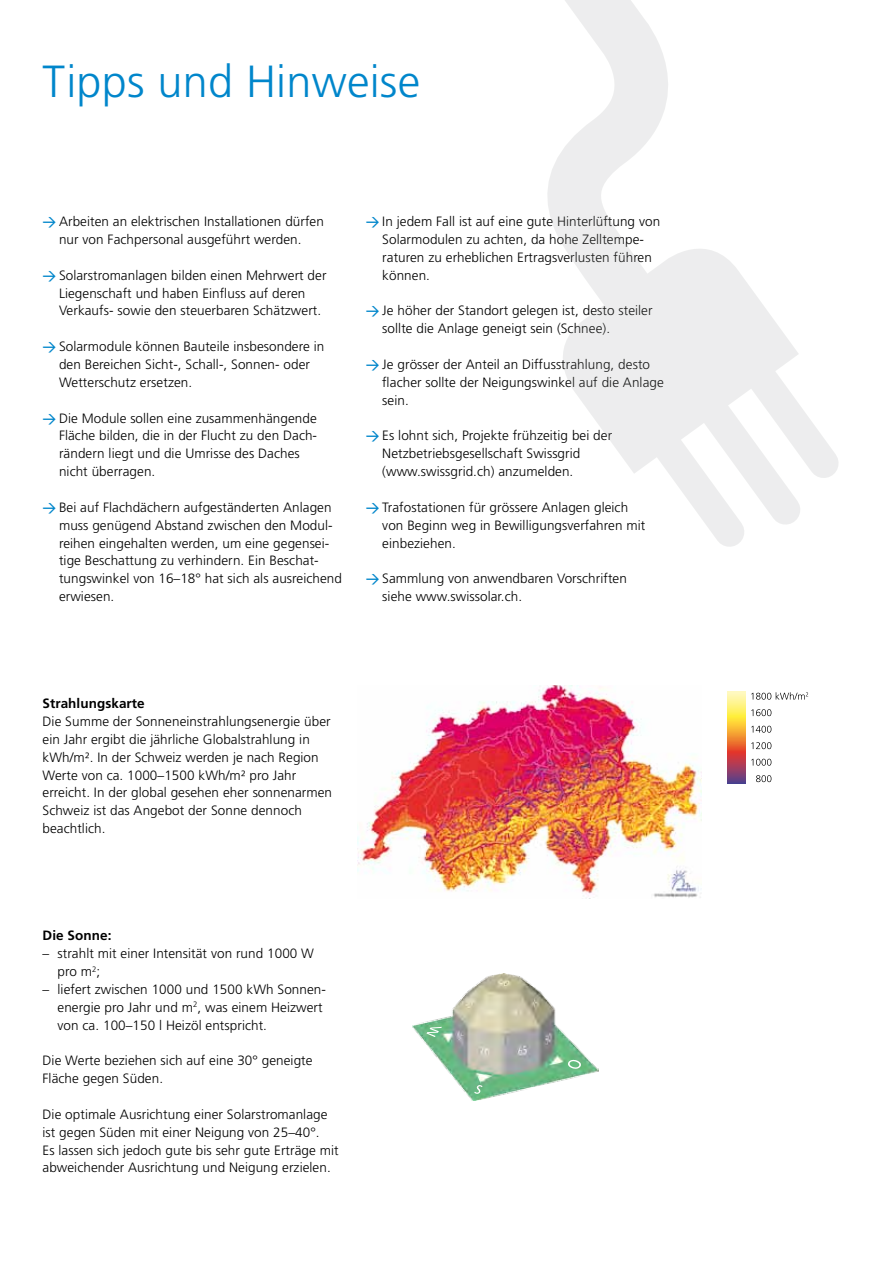
<style>
.page{position:relative;width:872px;height:1263px;background:#fff}
.page>*{position:absolute;margin:0;border:0;box-sizing:border-box;transform-origin:0 0}
.t1{font:300 45px "Frutiger";letter-spacing:.005em;color:#0086cb}
.t2{font:300 13.5px/17.9px "Frutiger";letter-spacing:.005em;color:#000}
.t3{font:700 13.5px "Frutiger";letter-spacing:.005em;color:#000}
.s1{font-family:"DIN";font-weight:500;color:#0086cb}
</style>
<div class="page">
<img style="left:357px;top:686px;width:345px;height:213px">
<svg style="left:595px;top:420px;width:32px;height:43px"></svg>
<svg style="left:627px;top:420px;width:173px;height:127px"></svg>
<svg style="left:665px;top:267px;width:173px;height:238px"></svg>
<svg style="left:547px;top:0;width:188px;height:420px"></svg>
<img style="left:412px;top:973px;width:187px;height:127px">
<svg style="left:425px;top:1025px;width:17px;height:12px"></svg>
<svg style="left:566px;top:1058px;width:17px;height:12px"></svg>
<svg style="left:474px;top:1084px;width:9px;height:10px"></svg>
<svg style="left:756px;top:775px;width:15px;height:7px"></svg>
<svg style="left:751px;top:759px;width:20px;height:7px"></svg>
<svg style="left:751px;top:742px;width:20px;height:7px"></svg>
<svg style="left:751px;top:726px;width:20px;height:7px"></svg>
<svg style="left:751px;top:709px;width:20px;height:7px"></svg>
<svg style="left:751px;top:692px;width:57px;height:8px"></svg>
<svg style="left:727px;top:692px;width:18px;height:92px"></svg>
<h1 class="t1" style="left:43px;top:56px;width:379px">Tipps und Hinweise</h1>
<p class="t2" style="left:43px;top:213px;width:283px;text-align:center"><span class="s1">&gt;</span> Arbeiten an elektrischen Installationen dürfen nur von Fachpersonal ausgeführt werden.</p>
<p class="t2" style="left:59px;top:266px;width:269px;text-indent:-16px"><span class="s1">&gt;</span> Solarstromanlagen bilden einen Mehrwert der<br>Liegenschaft und haben Einfluss auf deren<br>Verkaufs- sowie den steuerbaren Schätzwert.</p>
<p class="t2" style="left:59px;top:338px;width:267px;text-indent:-16px"><span class="s1">&gt;</span> Solarmodule können Bauteile insbesondere in den Bereichen Sicht-, Schall-, Sonnen- oder<br>Wetterschutz ersetzen.</p>
<p class="t2" style="left:59px;top:409px;width:259px;text-indent:-16px"><span class="s1">&gt;</span> Die Module sollen eine zusammenhängende Fläche bilden, die in der Flucht zu den Dach&shy;rändern liegt und die Umrisse des Daches nicht überragen.</p>
<p class="t2" style="left:59px;top:498px;width:284px;text-indent:-16px"><span class="s1">&gt;</span> Bei auf Flachdächern aufgeständerten Anlagen muss genügend Abstand zwischen den Modul&shy;reihen eingehalten werden, um eine gegensei&shy;tige Beschattung zu verhindern. Ein Beschat&shy;tungswinkel von 16–18° hat sich als ausreichend erwiesen.</p>
<p class="t2" style="left:382px;top:213px;width:279px;text-indent:-16px"><span class="s1">&gt;</span> In jedem Fall ist auf eine gute Hinterlüftung von Solarmodulen zu achten, da hohe Zelltempe&shy;raturen zu erheblichen Ertragsverlusten führen können.</p>
<p class="t2" style="left:382px;top:302px;width:272px;text-indent:-16px"><span class="s1">&gt;</span> Je höher der Standort gelegen ist, desto steiler sollte die Anlage geneigt sein (Schnee).</p>
<p class="t2" style="left:382px;top:355px;width:283px;text-indent:-16px"><span class="s1">&gt;</span> Je grösser der Anteil an Diffusstrahlung, desto flacher sollte der Neigungswinkel auf die Anlage sein.</p>
<p class="t2" style="left:382px;top:427px;width:231px;text-indent:-16px"><span class="s1">&gt;</span> Es lohnt sich, Projekte frühzeitig bei der<br>Netzbetriebsgesellschaft Swissgrid (www.swissgrid.ch) anzumelden.</p>
<p class="t2" style="left:382px;top:498px;width:264px;text-indent:-16px"><span class="s1">&gt;</span> Trafostationen für grössere Anlagen gleich von Beginn weg in Bewilligungsverfahren mit einbeziehen.</p>
<p class="t2" style="left:382px;top:570px;width:246px;text-indent:-16px"><span class="s1">&gt;</span> Sammlung von anwendbaren Vorschriften siehe www.swissolar.ch.</p>
<p class="t3" style="left:43px;top:696px;width:104px">Strahlungskarte</p>
<p class="t2" style="left:43px;top:712px;width:291px">Die Summe der Sonneneinstrahlungsenergie über ein Jahr ergibt die jährliche Globalstrahlung in kWh/m². In der Schweiz werden je nach Region Werte von ca. 1000–1500 kWh/m² pro Jahr erreicht. In der global gesehen eher sonnenarmen Schweiz ist das Angebot der Sonne dennoch beachtlich.</p>
<p class="t3" style="left:43px;top:928px;width:70px">Die Sonne:</p>
<p class="t2" style="left:58px;top:944px;width:258px;text-indent:-15px">– strahlt mit einer Intensität von rund 1000 W pro m<sup>2</sup>;</p>
<p class="t2" style="left:58px;top:980px;width:269px;text-indent:-15px">– liefert zwischen 1000 und 1500 kWh Sonnen&shy;energie pro Jahr und m<sup>2</sup>, was einem Heizwert von ca. 100–150 l Heizöl entspricht.</p>
<p class="t2" style="left:43px;top:1052px;width:271px">Die Werte beziehen sich auf eine 30° geneigte<br>Fläche gegen Süden.</p>
<p class="t2" style="left:43px;top:1105px;width:297px">Die optimale Ausrichtung einer Solarstromanlage ist gegen Süden mit einer Neigung von 25–40°.<br>Es lassen sich jedoch gute bis sehr gute Erträge mit abweichender Ausrichtung und Neigung erzielen.</p>
</div>
